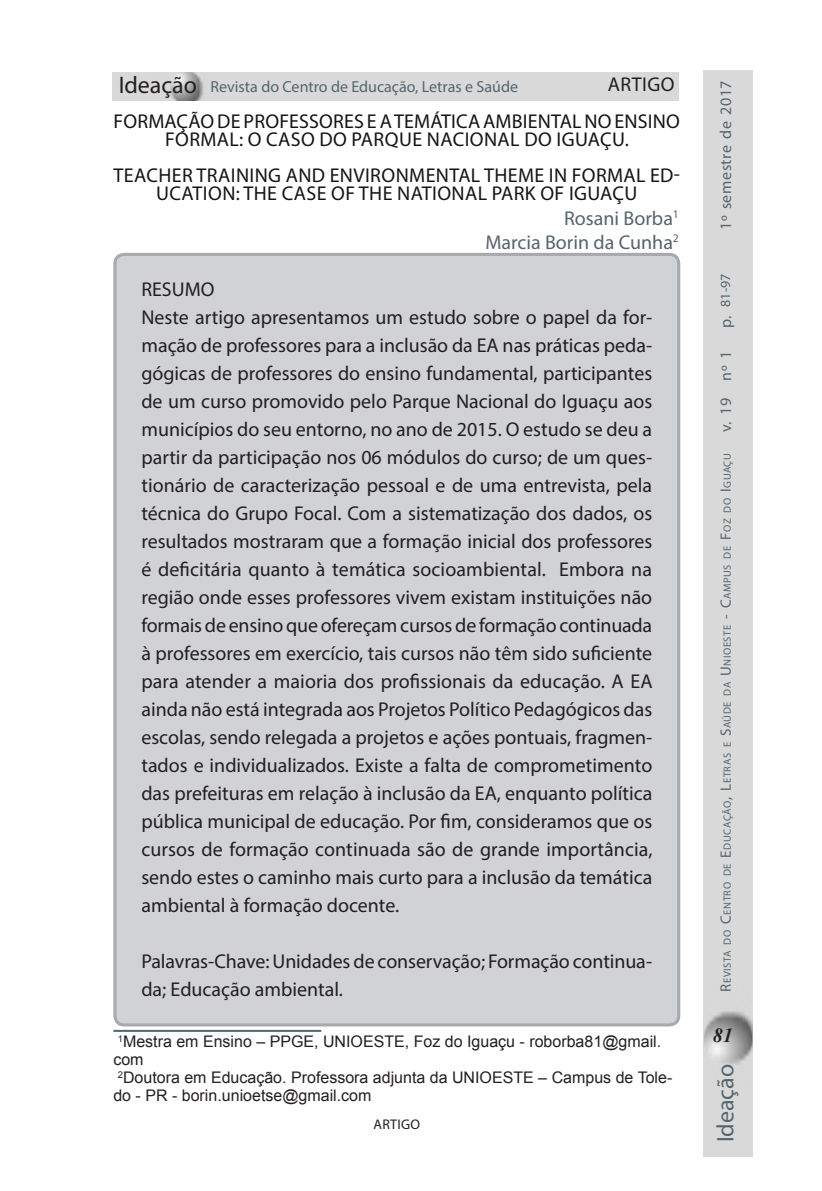
<style>
.page{position:relative;width:822px;height:1191px;background:#fff}
.page>*{position:absolute;margin:0;border:0;box-sizing:border-box;transform-origin:0 0}
.t1{font:24px "Myriad Pro";color:#54656e}
.t2{font:24px "Myriad Pro";color:#231f20}
.A_C_RESUMO{font:20px/28px "Myriad Pro";color:#231f20;text-align:justify}
.A_ATITULO_ARTIGO{font:20px/18px "Myriad Pro";letter-spacing:.02em;color:#151515;text-align:center}
.A_B_AUTORES{font:20px "Myriad Pro";color:#54656e}
.t3{font:italic 700 20px "Times New Roman";color:#231f20}
.t4{font:16px/18px "Arial";color:#231f20}
.t5{font:16px "Myriad Pro";color:#54656e}
.t6{font:16px "Myriad Pro";letter-spacing:.035em;color:#54656e}
.t7{font:14px "Myriad Pro";letter-spacing:.02em;color:#231f20}
.t8{font:14px "Myriad Pro";color:#54656e}
.t9{font:10.4px "Myriad Pro";letter-spacing:.055em;color:#54656e}
.s1{font-size:15px}
</style>
<div class="page">
<div style="left:703px;top:71px;width:49px;height:1086px;background:#d9d9d9"></div>
<hr style="left:113px;top:1030px;width:208px;height:2px;background:#54656e">
<div style="left:115px;top:254px;width:564px;height:771px;background:#d1d2d4;border-radius:9px"></div>
<div style="left:113px;top:253px;width:567px;height:773px;border:3px solid #a8a9ad;border-radius:9px"></div>
<div style="left:112px;top:72px;width:567px;height:28px;background:#d9d9d9"></div>
<p class="t2" style="left:119px;top:70px;width:80px">Ideação</p>
<p class="t5" style="left:210px;top:77px;width:309px">Revista do Centro de Educação, Letras e Saúde</p>
<p class="A_C_RESUMO" style="left:608px;top:70px;width:68px">ARTIGO</p>
<p class="A_ATITULO_ARTIGO" style="left:114px;top:112px;width:568px">FORMAÇÃO DE PROFESSORES E A TEMÁTICA AMBIENTAL NO ENSINO<br>FORMAL: O CASO DO PARQUE NACIONAL DO IGUAÇU.</p>
<p class="A_ATITULO_ARTIGO" style="left:114px;top:166px;width:568px">TEACHER TRAINING AND ENVIRONMENTAL THEME IN FORMAL ED-<br>UCATION: THE CASE OF THE NATIONAL PARK OF IGUAÇU</p>
<p class="A_B_AUTORES" style="left:564px;top:205px;width:116px">Rosani Borba<sup>1</sup></p>
<p class="A_B_AUTORES" style="left:485px;top:229px;width:195px">Marcia Borin da Cunha<sup>2</sup></p>
<p class="A_C_RESUMO" style="left:141px;top:275px;width:75px">RESUMO</p>
<p class="A_C_RESUMO" style="left:141px;top:303px;width:513px">Neste artigo apresentamos um estudo sobre o papel da for&shy;mação de professores para a inclusão da EA nas práticas peda&shy;gógicas de professores do ensino fundamental, participantes de um curso promovido pelo Parque Nacional do Iguaçu aos municípios do seu entorno, no ano de 2015. O estudo se deu a partir da participação nos 06 módulos do curso; de um ques&shy;tionário de caracterização pessoal e de uma entrevista, pela técnica do Grupo Focal. Com a sistematização dos dados, os resultados mostraram que a formação inicial dos professores é deficitária quanto à temática socioambiental. Embora na região onde esses professores vivem existam instituições não formais de ensino que ofereçam cursos de formação continuada à professores em exercício, tais cursos não têm sido suficiente para atender a maioria dos profissionais da educação. A EA ainda não está integrada aos Projetos Político Pedagógicos das escolas, sendo relegada a projetos e ações pontuais, fragmen&shy;tados e individualizados. Existe a falta de comprometimento das prefeituras em relação à inclusão da EA, enquanto política pública municipal de educação. Por fim, consideramos que os cursos de formação continuada são de grande importância, sendo estes o caminho mais curto para a inclusão da temática ambiental à formação docente.</p>
<p class="A_C_RESUMO" style="left:141px;top:947px;width:512px">Palavras-Chave: Unidades de conservação; Formação continua&shy;da; Educação ambiental.</p>
<p class="t4" style="left:113px;top:1032px;width:549px"><sup>1</sup>Mestra em Ensino – PPGE, UNIOESTE, Foz do Iguaçu - roborba81@gmail. com</p>
<p class="t4" style="left:113px;top:1068px;width:560px"><sup>2</sup>Doutora em Educação. Professora adjunta da UNIOESTE – Campus de Tole&shy;do - PR - borin.unioetse@gmail.com</p>
<p class="t7" style="left:373px;top:1115px;width:48px">ARTIGO</p>
<p class="t6" style="left:716px;top:230px;width:151px;rotate:-90deg">1º semestre de 2017</p>
<p class="t8" style="left:717px;top:307px;width:35px;rotate:-90deg">81-97</p>
<p class="t5" style="left:716px;top:328px;width:14px;rotate:-90deg">p.</p>
<p class="t5" style="left:716px;top:432px;width:83px;rotate:-90deg">v. 19 nº 1</p>
<p class="t9" style="left:721px;top:991px;width:540px;rotate:-90deg"><span class="s1">R</span>evista do <span class="s1">C</span>entro de <span class="s1">E</span>ducação<span class="s1">, L</span>etras e <span class="s1">S</span>aúde da <span class="s1">U</span> nioeste <span class="s1">- C</span>ampus de <span class="s1">F</span>oz do <span class="s1">I</span> guaçu</p>
<p class="t3" style="left:713px;top:1021px;width:21px">81</p>
<p class="t1" style="left:711px;top:1142px;width:80px;rotate:-90deg">Ideação</p>
</div>
